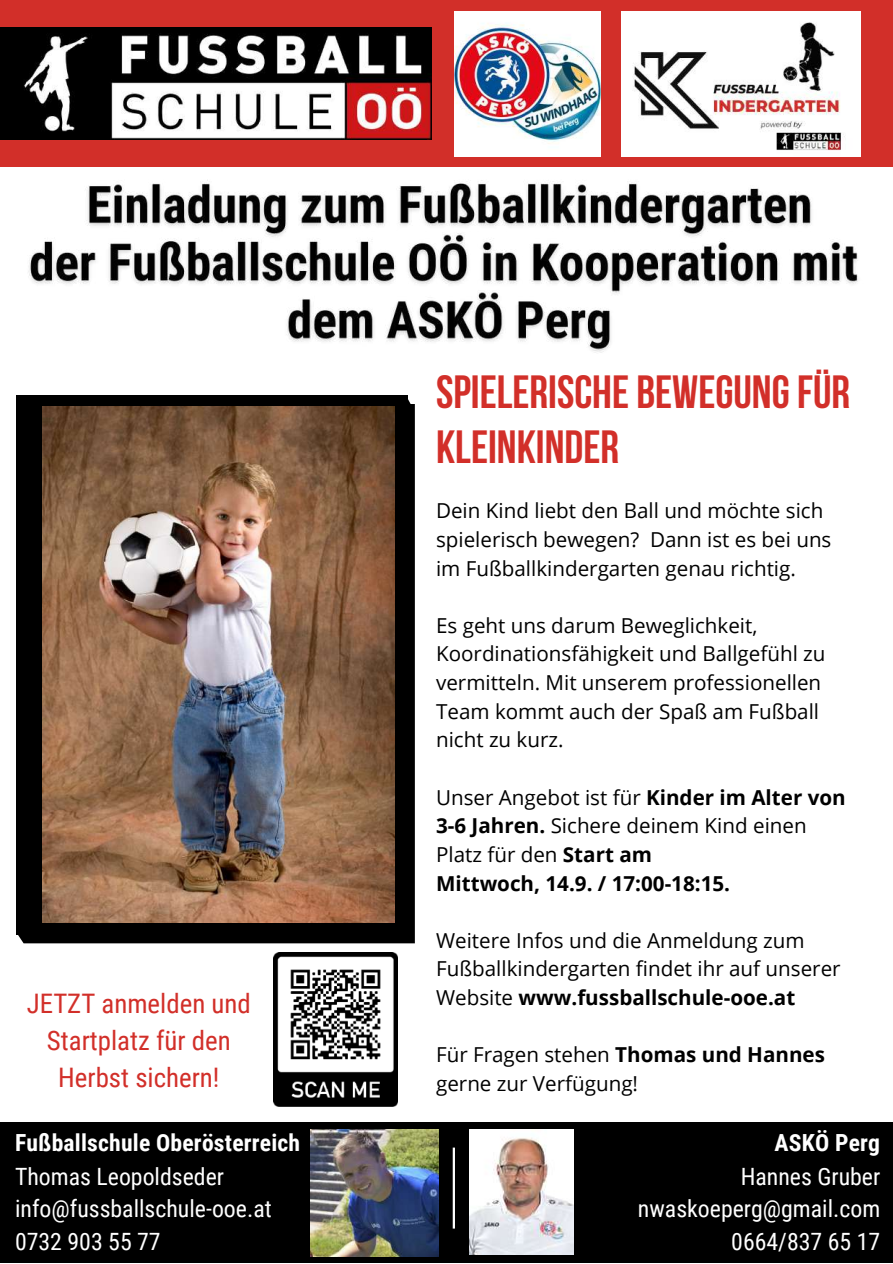
<style>
.page{position:relative;width:893px;height:1264px;background:#fff}
.page>*{position:absolute;margin:0;border:0;box-sizing:border-box;transform-origin:0 0}
.t1{font:700 46.35px/54.3px "Bebas Neue";color:#d22f29}
.t2{font:26.85px/37.2px "Roboto Condensed";color:#d22f29;text-align:center}
.t3{font:23.85px/32.5px "Roboto Condensed";color:#fff}
.t4{font:700 23.55px "Roboto Condensed";letter-spacing:.01em;color:#fff}
.t5{font:20.55px/28.7px "Open Sans";color:#000}
.t6{font:700 20.55px/28.7px "Open Sans";color:#000}
.s1{font-weight:400}
.s2{font-weight:700}
</style>
<div class="page">
<div style="left:0;top:0;width:892px;height:167px;background:#d22f29"></div>
<div style="left:0;top:1122px;width:892px;height:140px;background:#000"></div>
<img style="left:0;top:27px;width:432px;height:113px">
<div style="left:21px;top:407px;width:391px;height:534px;background:#000"></div>
<div style="left:17px;top:395px;width:391px;height:539px;background:#000"></div>
<img style="left:43px;top:407px;width:352px;height:515px">
<hr style="left:452px;top:1147px;width:3px;height:81px;background:#fff">
<img style="left:310px;top:1129px;width:128px;height:127px">
<img style="left:621px;top:11px;width:239px;height:145px">
<img style="left:469px;top:1129px;width:104px;height:125px">
<img style="left:455px;top:11px;width:145px;height:145px">
<img style="left:28px;top:180px;width:830px;height:227px">
<img style="left:273px;top:952px;width:124px;height:154px">
<h2 class="t2" style="left:27px;top:985px;width:225px">JETZT anmelden und<br>Startplatz für den<br>Herbst sichern!</h2>
<p class="t4" style="left:15px;top:1129px;width:286px">Fußballschule Oberösterreich</p>
<p class="t3" style="left:15px;top:1160px;width:258px">Thomas Leopoldseder info@fussballschule-ooe.at<br>0732 903 55 77</p>
<h1 class="t1" style="left:436px;top:369px;width:415px">SPIELERISCHE BEWEGUNGFÜR<br>KLEINKINDER</h1>
<p class="t5" style="left:436px;top:496px;width:397px">Dein Kind liebt den Ball und möchte sich spielerisch bewegen? Dann ist es bei uns im Fußballkindergarten genau richtig.</p>
<p class="t5" style="left:436px;top:610px;width:391px">Es geht uns darum Beweglichkeit, Koordinationsfähigkeit und Ballgefühl zu vermitteln. Mit unserem professionellen Team kommt auch der Spaß am Fußball nicht zu kurz.</p>
<p class="t6" style="left:436px;top:782px;width:411px"><span class="s1">Unser Angebot ist für</span> Kinder im Alter von<br>3-6 Jahren. <span class="s1">Sichere deinem Kind einen<br>Platz für den</span> Start am<br>Mittwoch, 14.9. / 17:00-18:15.</p>
<p class="t5" style="left:436px;top:925px;width:406px">Weitere Infos und die Anmeldung zum<br>Fußballkindergarten findet ihr auf unserer<br>Website <span class="s2">www.fussballschule-ooe.at</span></p>
<p class="t5" style="left:436px;top:1040px;width:390px">Für Fragen stehen <span class="s2">Thomas und Hannes </span>gerne zur Verfügung!</p>
<p class="t4" style="left:774px;top:1129px;width:107px">ASKÖ Perg</p>
<p class="t3" style="left:638px;top:1160px;width:244px;text-align:right">Hannes Gruber nwaskoeperg@gmail.com<br>0664/837 65 17</p>
</div>
